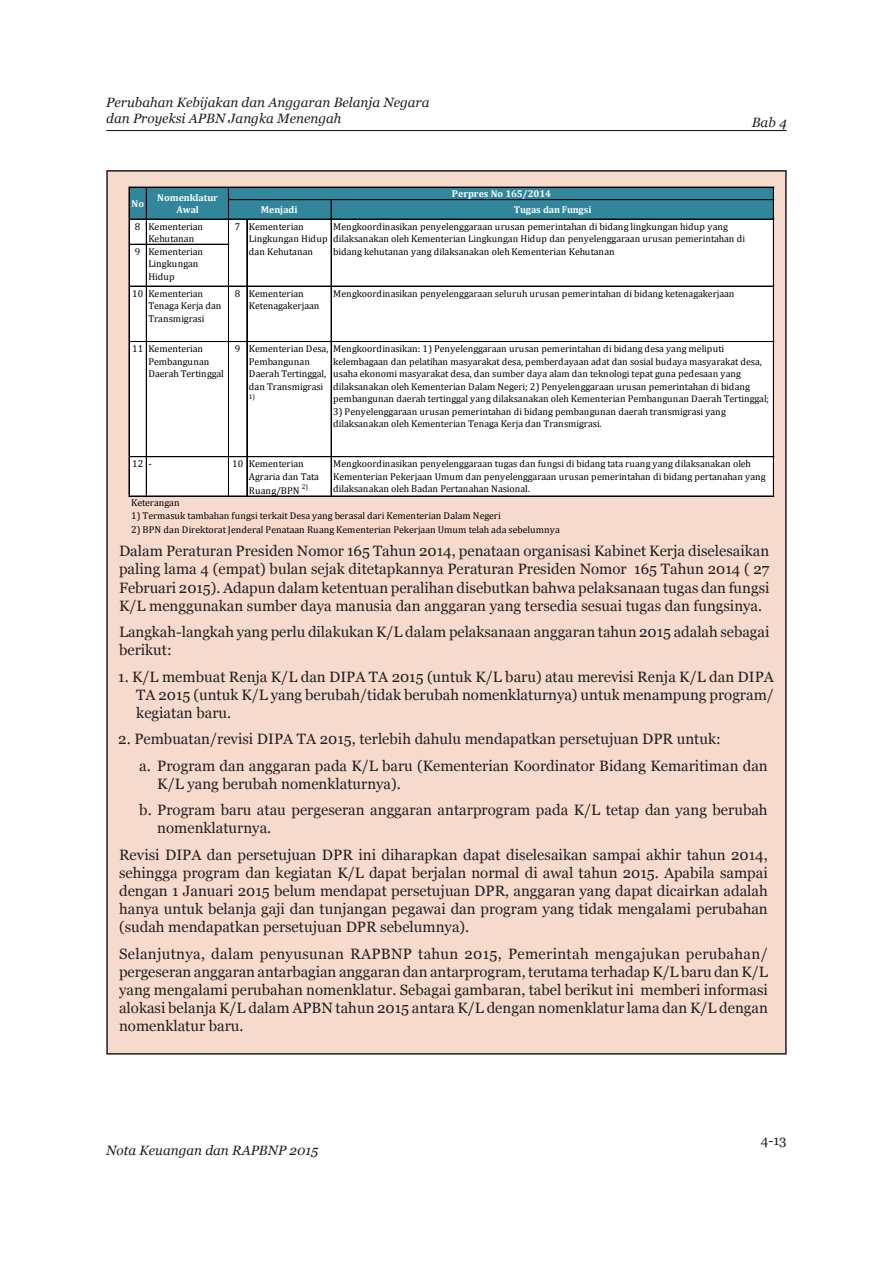
<style>
.page{position:relative;width:893px;height:1263px;background:#fff}
.page>*{position:absolute;margin:0;border:0;box-sizing:border-box;transform-origin:0 0}
.boks_copy{font:15px/18px "Georgia";color:#231f20;text-align:justify}
.RINCIAN_BOKS_2{font:15px/18px "Georgia";color:#231f20;text-align:justify}
.RINCIAN_BOKS_2_REK{font:15px/18px "Georgia";color:#231f20}
.t1{font:italic 13.5px/16.2px "Georgia";color:#231f20}
.t2{font:13.5px "Georgia";color:#231f20}
.t3{font:9.9px/12.6px "Cambria";letter-spacing:-.015em;color:#000}
.t4{font:700 9.9px/12.6px "Cambria";letter-spacing:-.01em;color:#fff;text-align:center}
.t5{font:9.9px "Cambria";letter-spacing:.015em;color:#000}
.t6{font:6.75px "Cambria";color:#000}
.s1{font-weight:700;color:#fff}
</style>
<div class="page">
<hr style="left:106px;top:130px;width:681px;height:1px;background:#231f20">
<div style="left:107px;top:171px;width:679px;height:883px;background:#f7dace"></div>
<div style="left:130px;top:188px;width:644px;height:32px;background:#31869b"></div>
<div style="left:130px;top:219px;width:644px;height:277px;background:#fff"></div>
<hr style="left:129px;top:187px;width:1px;height:309px;background:#000">
<hr style="left:146px;top:188px;width:1px;height:308px;background:#000">
<hr style="left:228px;top:188px;width:1px;height:308px;background:#000">
<hr style="left:773px;top:188px;width:1px;height:308px;background:#000">
<hr style="left:331px;top:200px;width:1px;height:296px;background:#000">
<hr style="left:246px;top:220px;width:1px;height:276px;background:#000">
<hr style="left:247px;top:220px;width:1px;height:276px;background:#000">
<hr style="left:130px;top:187px;width:644px;height:1px;background:#000">
<hr style="left:229px;top:199px;width:545px;height:1px;background:#000">
<hr style="left:229px;top:200px;width:545px;height:1px;background:#000">
<hr style="left:130px;top:219px;width:644px;height:1px;background:#000">
<hr style="left:130px;top:244px;width:99px;height:1px;background:#000">
<hr style="left:130px;top:286px;width:644px;height:1px;background:#000">
<hr style="left:130px;top:341px;width:644px;height:1px;background:#000">
<hr style="left:130px;top:342px;width:644px;height:1px;background:#000">
<hr style="left:130px;top:456px;width:644px;height:1px;background:#000">
<hr style="left:130px;top:457px;width:644px;height:1px;background:#000">
<hr style="left:130px;top:496px;width:644px;height:1px;background:#000">
<h2 class="t1" style="left:106px;top:94px;width:325px">Perubahan Kebijakan dan Anggaran Belanja Negara dan Proyeksi APBN Jangka Menengah</h2>
<h2 class="t1" style="left:752px;top:114px;width:36px">Bab 4</h2>
<p class="t4" style="left:132px;top:197px;width:14px">No</p>
<p class="t4" style="left:157px;top:191px;width:62px">Nomenklatur<br>Awal</p>
<p class="t4" style="left:452px;top:187px;width:101px">Perpres No 165/2014</p>
<p class="t3" style="left:235px;top:202px;width:70px;line-height:16.2px;text-indent:26px"><span class="s1">Menjadi<br></span>7 Kementerian</p>
<p class="t3" style="left:249px;top:232px;width:80px">Lingkungan Hidup dan Kehutanan</p>
<p class="t4" style="left:514px;top:203px;width:79px">Tugas dan Fungsi</p>
<p class="t3" style="left:333px;top:220px;width:414px">Mengkoordinasikan penyelenggaraan urusan pemerintahan di bidang lingkungan hidup yang dilaksanakan oleh Kementerian Lingkungan Hidup dan penyelenggaraan urusan pemerintahan di bidang kehutanan yang dilaksanakan oleh Kementerian Kehutanan</p>
<p class="t3" style="left:135px;top:220px;width:70px">8 Kementerian</p>
<p class="t3" style="left:148px;top:232px;width:47px">Kehutanan</p>
<p class="t3" style="left:135px;top:245px;width:70px">9 Kementerian</p>
<p class="t3" style="left:148px;top:257px;width:52px">Lingkungan</p>
<p class="t3" style="left:148px;top:270px;width:28px">Hidup</p>
<p class="t3" style="left:148px;top:287px;width:75px;text-indent:-16px">10 Kementerian<br>Tenaga Kerja dan<br>Transmigrasi</p>
<p class="t3" style="left:249px;top:287px;width:72px;text-indent:-14px">8 Kementerian<br>Ketenagakerjaan</p>
<p class="t3" style="left:333px;top:287px;width:403px">Mengkoordinasikan penyelenggaraan seluruh urusan pemerintahan di bidang ketenagakerjaan</p>
<p class="t3" style="left:148px;top:342px;width:77px;text-indent:-16px">11 Kementerian<br>Pembangunan<br>Daerah Tertinggal</p>
<p class="t3" style="left:249px;top:342px;width:81px;text-indent:-14px">9 Kementerian Desa,<br>Pembangunan<br>Daerah Tertinggal, dan Transmigrasi</p>
<p class="t6" style="left:249px;top:393px;width:8px">1)</p>
<p class="t3" style="left:333px;top:342px;width:438px">Mengkoordinasikan: 1) Penyelenggaraan urusan pemerintahan di bidang desa yang meliputi kelembagaan dan pelatihan masyarakat desa, pemberdayaan adat dan sosial budaya masyarakat desa, usaha ekonomi masyarakat desa, dan sumber daya alam dan teknologi tepat guna pedesaan yang dilaksanakan oleh Kementerian Dalam Negeri; 2) Penyelenggaraan urusan pemerintahan di bidang pembangunan daerah tertinggal yang dilaksanakan oleh Kementerian Pembangunan Daerah Tertinggal;</p>
<p class="t3" style="left:333px;top:405px;width:394px">3) Penyelenggaraan urusan pemerintahan di bidang pembangunan daerah transmigrasi yang dilaksanakan oleh Kementerian Tenaga Kerja dan Transmigrasi.</p>
<p class="t3" style="left:333px;top:457px;width:434px">Mengkoordinasikan penyelenggaraan tugas dan fungsi di bidang tata ruang yang dilaksanakan oleh<br>Kementerian Pekerjaan Umum dan penyelenggaraan urusan pemerintahan di bidang pertanahan yang dilaksanakan oleh Badan Pertanahan Nasional.</p>
<p class="t3" style="left:131px;top:509px;width:371px">1) Termasuk tambahan fungsi terkait Desa yang berasal dari Kementerian Dalam Negeri</p>
<p class="t3" style="left:131px;top:523px;width:430px">2) BPN dan Direktorat Jenderal Penataan Ruang Kementerian Pekerjaan Umum telah ada sebelumnya</p>
<p class="t3" style="left:132px;top:457px;width:21px">12 -</p>
<p class="t3" style="left:249px;top:457px;width:72px;text-indent:-17px">10 Kementerian<br>Agraria dan Tata</p>
<p class="t5" style="left:249px;top:485px;width:52px">Ruang/BPN</p>
<p class="t6" style="left:302px;top:483px;width:8px">2)</p>
<p class="t3" style="left:131px;top:497px;width:50px">Keterangan</p>
<p class="boks_copy" style="left:119px;top:543px;width:652px">Dalam Peraturan Presiden Nomor 165 Tahun 2014, penataan organisasi Kabinet Kerja diselesaikan paling lama 4 (empat) bulan sejak ditetapkannya Peraturan Presiden Nomor 165 Tahun 2014 ( 27<br>Februari 2015). Adapun dalam ketentuan peralihan disebutkan bahwa pelaksanaan tugas dan fungsi K/L menggunakan sumber daya manusia dan anggaran yang tersedia sesuai tugas dan fungsinya.</p>
<p class="boks_copy" style="left:119px;top:624px;width:652px">Langkah-langkah yang perlu dilakukan K/L dalam pelaksanaan anggaran tahun 2015 adalah sebagai berikut:</p>
<p class="RINCIAN_BOKS_2" style="left:136px;top:668px;width:639px;text-indent:-18px">1. K/L membuat Renja K/L dan DIPA TA 2015 (untuk K/L baru) atau merevisi Renja K/L dan DIPA TA 2015 (untuk K/L yang berubah/tidak berubah nomenklaturnya) untuk menampung program/ kegiatan baru.</p>
<p class="RINCIAN_BOKS_2" style="left:118px;top:731px;width:604px">2. Pembuatan/revisi DIPA TA 2015, terlebih dahulu mendapatkan persetujuan DPR untuk:</p>
<p class="RINCIAN_BOKS_2_REK" style="left:157px;top:757px;width:612px;text-indent:-18px">a. Program dan anggaran pada K/L baru (Kementerian Koordinator Bidang Kemaritiman dan<br>K/L yang berubah nomenklaturnya).</p>
<p class="RINCIAN_BOKS_2_REK" style="left:157px;top:802px;width:612px;text-indent:-18px">b. Program baru atau pergeseran anggaran antarprogram pada K/L tetap dan yang berubah nomenklaturnya.</p>
<p class="boks_copy" style="left:119px;top:846px;width:650px">Revisi DIPA dan persetujuan DPR ini diharapkan dapat diselesaikan sampai akhir tahun 2014, sehingga program dan kegiatan K/L dapat berjalan normal di awal tahun 2015. Apabila sampai dengan 1 Januari 2015 belum mendapat persetujuan DPR, anggaran yang dapat dicairkan adalah hanya untuk belanja gaji dan tunjangan pegawai dan program yang tidak mengalami perubahan (sudah mendapatkan persetujuan DPR sebelumnya).</p>
<p class="boks_copy" style="left:119px;top:945px;width:650px">Selanjutnya, dalam penyusunan RAPBNP tahun 2015, Pemerintah mengajukan perubahan/ pergeseran anggaran antarbagian anggaran dan antarprogram, terutama terhadap K/L baru dan K/L yang mengalami perubahan nomenklatur. Sebagai gambaran, tabel berikut ini memberi informasi alokasi belanja K/L dalam APBN tahun 2015 antara K/L dengan nomenklatur lama dan K/L dengan nomenklatur baru.</p>
<h2 class="t1" style="left:106px;top:1142px;width:214px">Nota Keuangan dan RAPBNP 2015</h2>
<h2 class="t2" style="left:761px;top:1132px;width:27px">4-13</h2>
</div>
